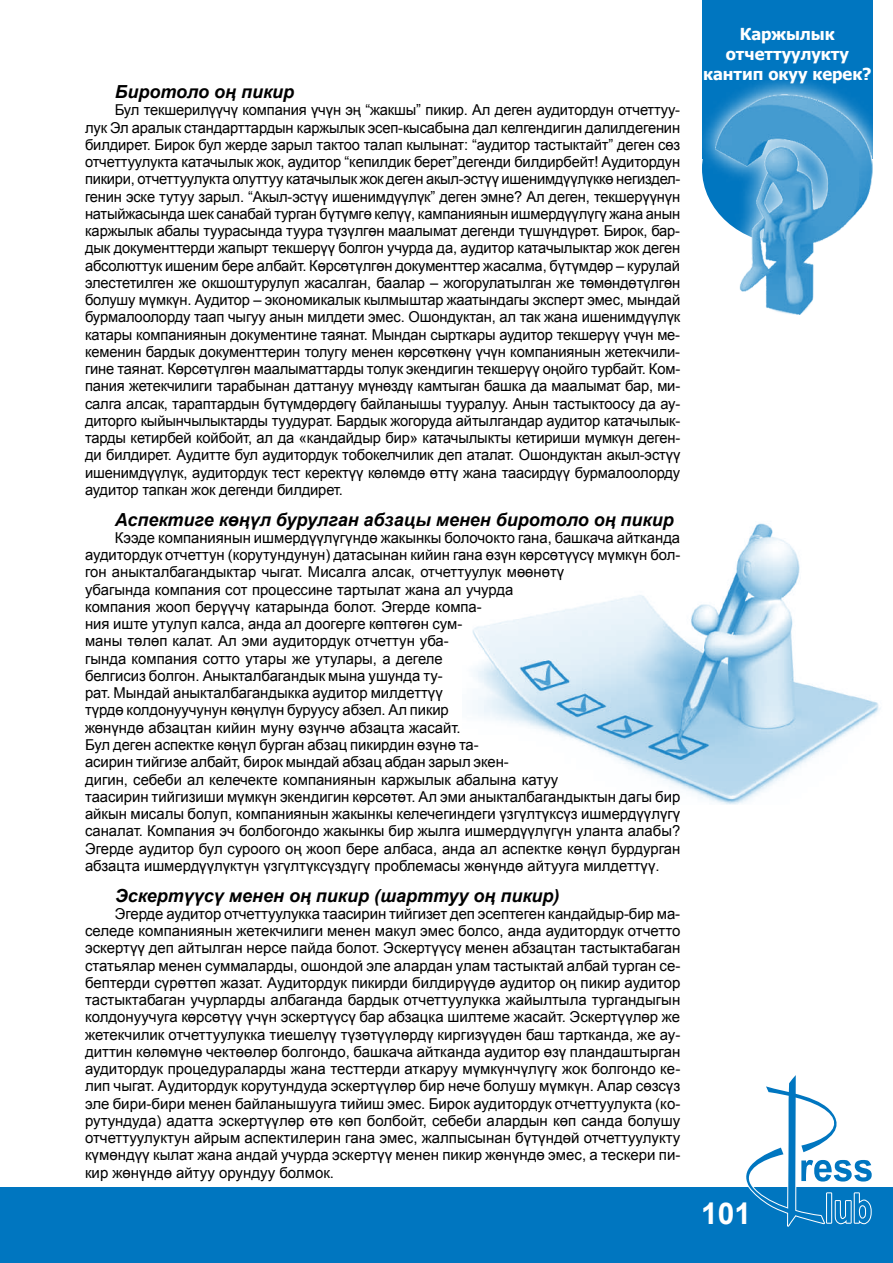
<style>
.page{position:relative;width:893px;height:1263px;background:#fff}
.page>*{position:absolute;margin:0;border:0;box-sizing:border-box;transform-origin:0 0}
.t1{font:700 30px "Arial";color:#fff}
.t2{font:italic 700 18px "Arial";color:#000}
.t3{font:700 16.5px/19.8px "Tahoma";color:#fff;text-align:center}
.t4{font:15px/17.2px "Arial";color:#000;text-align:justify}
</style>
<div class="page">
<div style="left:0;top:1187px;width:893px;height:76px;background:#0076c0"></div>
<div style="left:702px;top:0;width:171px;height:159px;background:#0076c0"></div>
<svg style="left:702px;top:80px;width:171px;height:129px"></svg>
<img style="left:715px;top:94px;width:157px;height:221px">
<svg style="left:746px;top:1075px;width:126px;height:152px"></svg>
<img style="left:472px;top:523px;width:409px;height:282px">
<p class="t2" style="left:115px;top:80px;width:181px">Биротоло оң пикир</p>
<p class="t4" style="left:85px;top:102px;width:597px;text-indent:30px">Бул текшерилүүчү компания үчүн эң “жакшы” пикир. Ал деген аудитордун отчеттуу&shy;лук Эл аралык стандарттардын каржылык эсеп-кысабына дал келгендигин далилдегенин билдирет. Бирок бул жерде зарыл тактоо талап кылынат: “аудитор тастыктайт” деген сөз отчеттуулукта катачылык жок, аудитор “кепилдик берет”дегенди билдирбейт! Аудитордун пикири, отчеттуулукта олуттуу катачылык жок деген акыл-эстүү ишенимдүүлүккө негиздел&shy;генин эске тутуу зарыл. “Акыл-эстүү ишенимдүүлүк” деген эмне? Ал деген, текшерүүнүн натыйжасында шек санабай турган бүтүмгө келүү, кампаниянын ишмердүүлүгү жана анын каржылык абалы туурасында туура түзүлгөн маалымат дегенди түшүндүрөт. Бирок, бар&shy;дык документтерди жапырт текшерүү болгон учурда да, аудитор катачылыктар жок деген абсолюттук ишеним бере албайт. Көрсөтүлгөн документтер жасалма, бүтүмдөр – курулай элестетилген же окшоштурулуп жасалган, баалар – жогорулатылган же төмөндөтүлгөн болушу мүмкүн. Аудитор – экономикалык кылмыштар жаатындагы эксперт эмес, мындай бурмалоолорду таап чыгуу анын милдети эмес. Ошондуктан, ал так жана ишенимдүүлүк катары компаниянын документине таянат. Мындан сырткары аудитор текшерүү үчүн ме&shy;кеменин бардык документтерин толугу менен көрсөткөнү үчүн компаниянын жетекчили&shy;гине таянат. Көрсөтүлгөн маалыматтарды толук экендигин текшерүү оңойго турбайт. Ком&shy;пания жетекчилиги тарабынан даттануу мүнөздү камтыган башка да маалымат бар, ми&shy;салга алсак, тараптардын бүтүмдөрдөгү байланышы тууралуу. Анын тастыктоосу да ау&shy;диторго кыйынчылыктарды туудурат. Бардык жогоруда айтылгандар аудитор катачылык&shy;тарды кетирбей койбойт, ал да «кандайдыр бир» катачылыкты кетириши мүмкүн деген&shy;ди билдирет. Аудитте бул аудитордук тобокелчилик деп аталат. Ошондуктан акыл-эстүү ишенимдүүлүк, аудитордук тест керектүү көлөмдө өттү жана таасирдүү бурмалоолорду аудитор тапкан жок дегенди билдирет.</p>
<p class="t2" style="left:115px;top:508px;width:560px">Аспектиге көңүл бурулган абзацы менен биротоло оң пикир</p>
<p class="t4" style="left:85px;top:529px;width:597px;text-align:left;text-indent:30px">Кээде компаниянын ишмердүүлүгүндө жакынкы болочокто гана, башкача айтканда аудитордук отчеттун (корутундунун) датасынан кийин гана өзүн көрсөтүүсү мүмкүн бол&shy;гон аныкталбагандыктар чыгат. Мисалга алсак, отчеттуулук мөөнөтү<br>убагында компания сот процессине тартылат жана ал учурда<br>компания жооп берүүчү катарында болот. Эгерде компа-<br>ния иште утулуп калса, анда ал доогерге көптөгөн сум-<br>маны төлөп калат. Ал эми аудитордук отчеттун уба-<br>гында компания сотто утары же утулары, а дегеле<br>белгисиз болгон. Аныкталбагандык мына ушунда ту-<br>рат. Мындай аныкталбагандыкка аудитор милдеттүү<br>түрдө колдонуучунун көңүлүн буруусу абзел. Ал пикир<br>жөнүндө абзацтан кийин муну өзүнчө абзацта жасайт.<br>Бул деген аспектке көңүл бурган абзац пикирдин өзүнө та-<br>асирин тийгизе албайт, бирок мындай абзац абдан зарыл экен-<br>дигин, себеби ал келечекте компаниянын каржылык абалына катуу<br>таасирин тийгизиши мүмкүн экендигин көрсөтөт. Ал эми аныкталбагандыктын дагы бир айкын мисалы болуп, компаниянын жакынкы келечегиндеги үзгүлтүксүз ишмердүүлүгү саналат. Компания эч болбогондо жакынкы бир жылга ишмердүүлүгүн уланта алабы?<br>Эгерде аудитор бул суроого оң жооп бере албаса, анда ал аспектке көңүл бурдурган абзацта ишмердүүлүктүн үзгүлтүксүздүгү проблемасы жөнүндө айтууга милдеттүү.</p>
<p class="t2" style="left:115px;top:883px;width:446px">Эскертүүсү менен оң пикир (шарттуу оң пикир)</p>
<p class="t4" style="left:85px;top:905px;width:597px;text-indent:30px">Эгерде аудитор отчеттуулукка таасирин тийгизет деп эсептеген кандайдыр-бир ма&shy;селеде компаниянын жетекчилиги менен макул эмес болсо, анда аудитордук отчетто эскертүү деп айтылган нерсе пайда болот. Эскертүүсү менен абзацтан тастыктабаган статьялар менен суммаларды, ошондой эле алардан улам тастыктай албай турган се&shy;бептерди сүрөттөп жазат. Аудитордук пикирди билдирүүдө аудитор оң пикир аудитор тастыктабаган учурларды албаганда бардык отчеттуулукка жайылтыла тургандыгын колдонуучуга көрсөтүү үчүн эскертүүсү бар абзацка шилтеме жасайт. Эскертүүлөр же жетекчилик отчеттуулукка тиешелүү түзөтүүлөрдү киргизүүдөн баш тартканда, же ау&shy;диттин көлөмүнө чектөөлөр болгондо, башкача айтканда аудитор өзү пландаштырган аудитордук процедураларды жана тесттерди аткаруу мүмкүнчүлүгү жок болгондо ке&shy;лип чыгат. Аудитордук корутундуда эскертүүлөр бир нече болушу мүмкүн. Алар сөзсүз эле бири-бири менен байланышууга тийиш эмес. Бирок аудитордук отчеттуулукта (ко&shy;рутундуда) адатта эскертүүлөр өтө көп болбойт, себеби алардын көп санда болушу отчеттуулуктун айрым аспектилерин гана эмес, жалпысынан бүтүндөй отчеттуулукту күмөндүү кылат жана андай учурда эскертүү менен пикир жөнүндө эмес, а тескери пи&shy;кир жөнүндө айтуу орундуу болмок.</p>
<p class="t3" style="left:703px;top:23px;width:170px">Каржылык отчеттуулукту кантип окуу керек?</p>
<h1 class="t1" style="left:701px;top:1193px;width:52px">101</h1>
</div>
